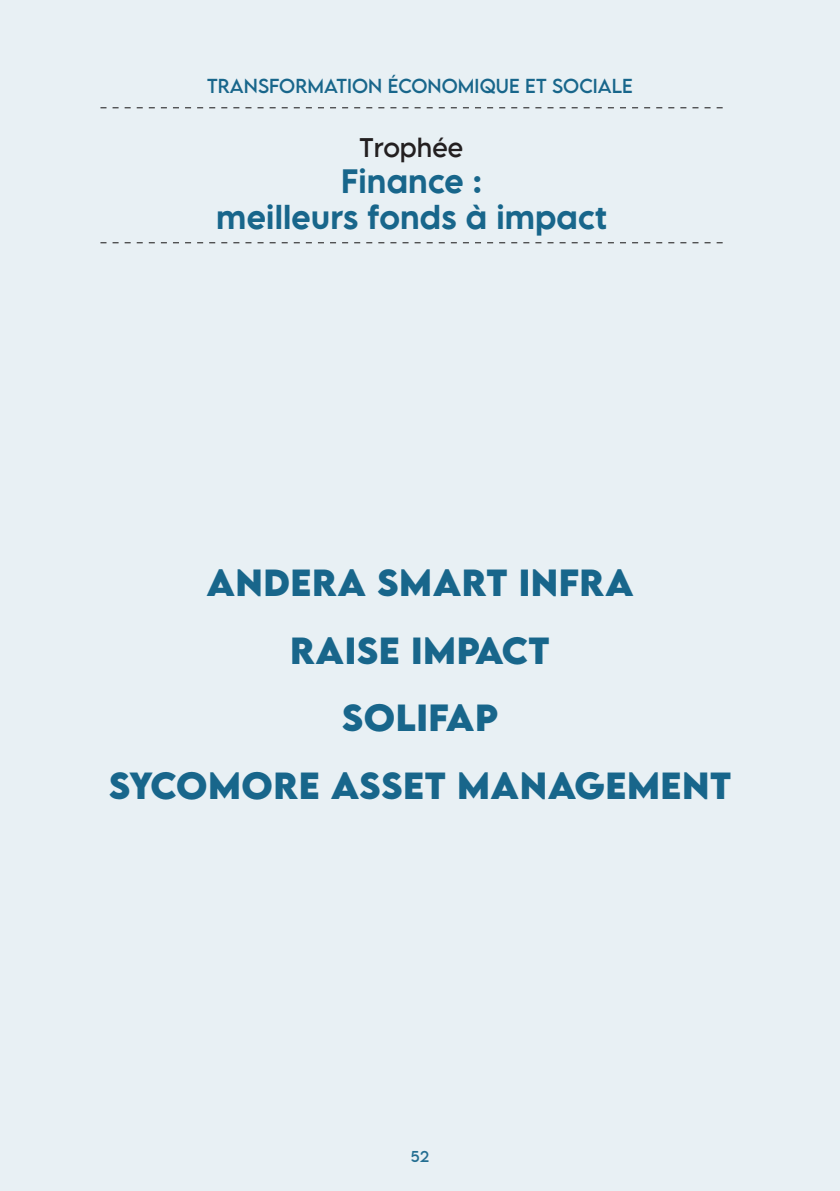
<style>
.page{position:relative;width:840px;height:1191px;background:#fff}
.page>*{position:absolute;margin:0;border:0;box-sizing:border-box;transform-origin:0 0}
.t1{font:700 33.6px/67.6px "LEMONMILK Pro FTR";letter-spacing:.015em;color:#18668b;text-align:center}
.t2{font:500 30px/36px "LEMONMILK Pro FTR";color:#18668b;text-align:center}
.t3{font:24px "LEMONMILK Pro FTR";color:#231f20}
.t4{font:18px "LEMONMILK Pro FTR";letter-spacing:.005em;color:#18668b}
.t5{font:14px "LEMONMILK Pro FTR";color:#18668b}
</style>
<div class="page">
<div style="left:0;top:0;width:839px;height:1191px;background:#e8f0f4"></div>
<svg style="left:100px;top:107px;width:622px;height:1px"></svg>
<svg style="left:100px;top:242px;width:622px;height:1px"></svg>
<p class="t4" style="left:207px;top:74px;width:427px">TRANSFORMATION ÉCONOMIQUE ET SOCIALE</p>
<p class="t3" style="left:359px;top:131px;width:105px">Trophée</p>
<p class="t2" style="left:216px;top:163px;width:391px">Finance :<br>meilleurs fonds à impact</p>
<p class="t1" style="left:109px;top:549px;width:623px">ANDERA SMART INFRA<br>RAISE IMPACT<br>SOLIFAP<br>SYCOMORE ASSET MANAGEMENT</p>
<p class="t5" style="left:410px;top:1147px;width:20px">52</p>
</div>
